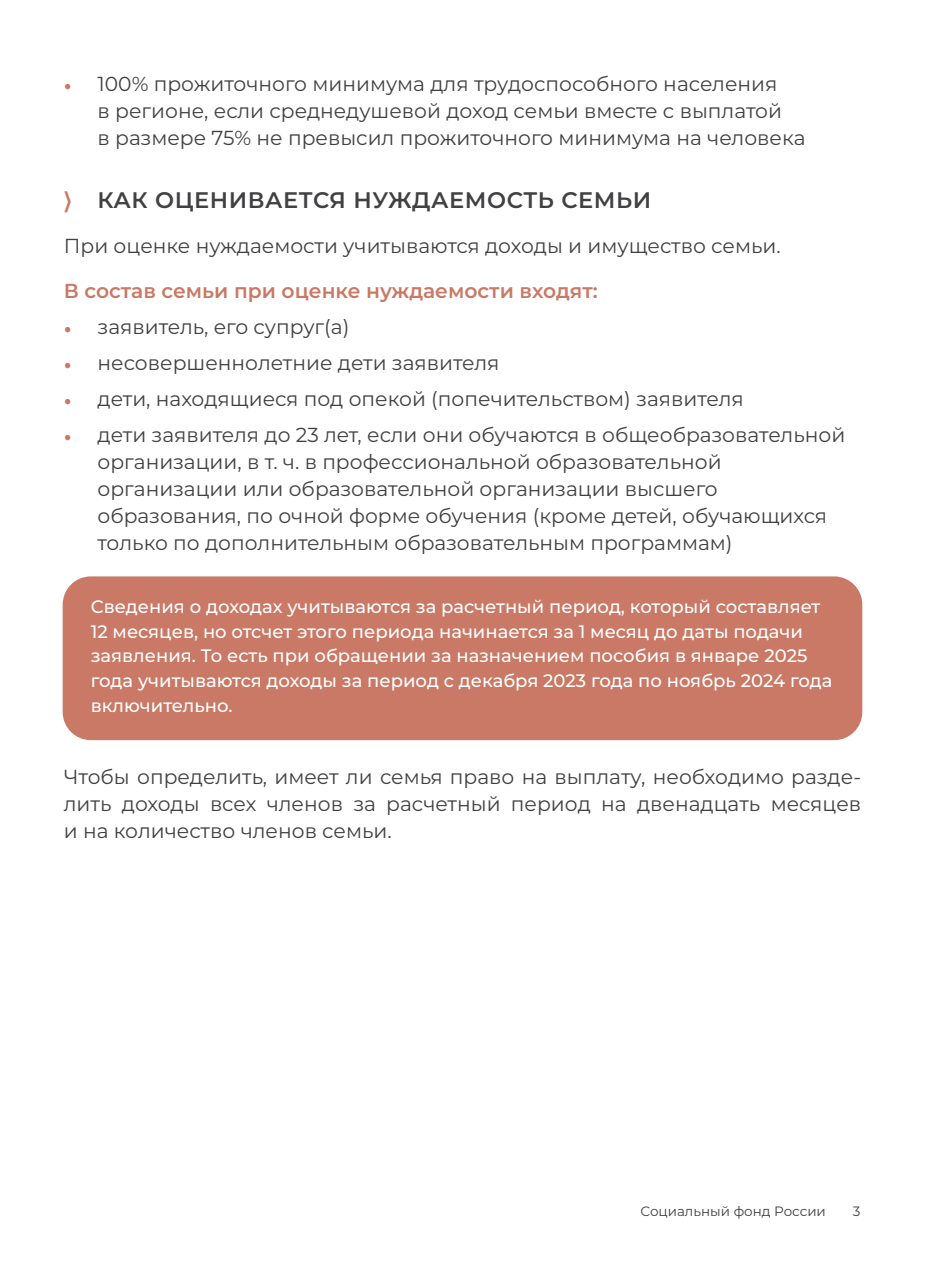
<style>
.page{position:relative;width:925px;height:1276px;background:#fff}
.page>*{position:absolute;margin:0;border:0;box-sizing:border-box;transform-origin:0 0}
.t1{font:600 22.5px "Montserrat";letter-spacing:.025em;color:#414042}
.t2{font:20.25px/27px "Montserrat";color:#414042}
.t3{font:600 20.25px "Montserrat";color:#c97965}
.t4{font:500 18px/24.8px "Montserrat";color:#fff}
.t5{font:13.5px "Montserrat";color:#414042}
.s1{font-family:"Minion Pro";color:#c97965}
.s2{color:#c97965}
</style>
<div class="page">
<div style="left:64px;top:577px;width:797px;height:162px;background:#c97965;border-radius:27px"></div>
<div style="left:63px;top:576px;width:799px;height:164px;border:2px solid #c97965;border-radius:27px"></div>
<p class="t2" style="left:98px;top:70px;width:709px;text-indent:-34px"><span class="s1">•</span> 100% прожиточного минимума для трудоспособного населения<br>в регионе, если среднедушевой доход семьи вместе с выплатой<br>в размере 75% не превысил прожиточного минимума на человека</p>
<p class="t1" style="left:64px;top:185px;width:589px"><span class="s2">⟩</span> КАК ОЦЕНИВАЕТСЯ НУЖДАЕМОСТЬ СЕМЬИ</p>
<p class="t2" style="left:64px;top:232px;width:718px">При оценке нуждаемости учитываются доходы и имущество семьи.</p>
<p class="t3" style="left:64px;top:277px;width:535px">В состав семьи при оценке нуждаемости входят:</p>
<p class="t2" style="left:64px;top:313px;width:287px"><span class="s1">•</span> заявитель, его супруг(а)</p>
<p class="t2" style="left:64px;top:349px;width:437px"><span class="s1">•</span> несовершеннолетние дети заявителя</p>
<p class="t2" style="left:64px;top:385px;width:681px"><span class="s1">•</span> дети, находящиеся под опекой (попечительством) заявителя</p>
<p class="t2" style="left:98px;top:421px;width:749px;text-indent:-34px"><span class="s1">•</span> дети заявителя до 23 лет, если они обучаются в общеобразовательной организации, в т. ч. в профессиональной образовательной организации или образовательной организации высшего образования, по очной форме обучения (кроме детей, обучающихся только по дополнительным образовательным программам)</p>
<p class="t4" style="left:91px;top:594px;width:743px">Сведения о доходах учитываются за расчетный период, который составляет 12 месяцев, но отсчет этого периода начинается за 1 месяц до даты подачи заявления. То есть при обращении за назначением пособия в январе 2025 года учитываются доходы за период с декабря 2023 года по ноябрь 2024 года включительно.</p>
<p class="t2" style="left:64px;top:763px;width:799px;text-align:justify">Чтобы определить, имеет ли семья право на выплату, необходимо разде&shy;лить доходы всех членов за расчетный период на двенадцать месяцев и на количество членов семьи.</p>
<p class="t5" style="left:641px;top:1202px;width:187px">Социальный фонд России</p>
<p class="t5" style="left:853px;top:1202px;width:9px">3</p>
</div>
